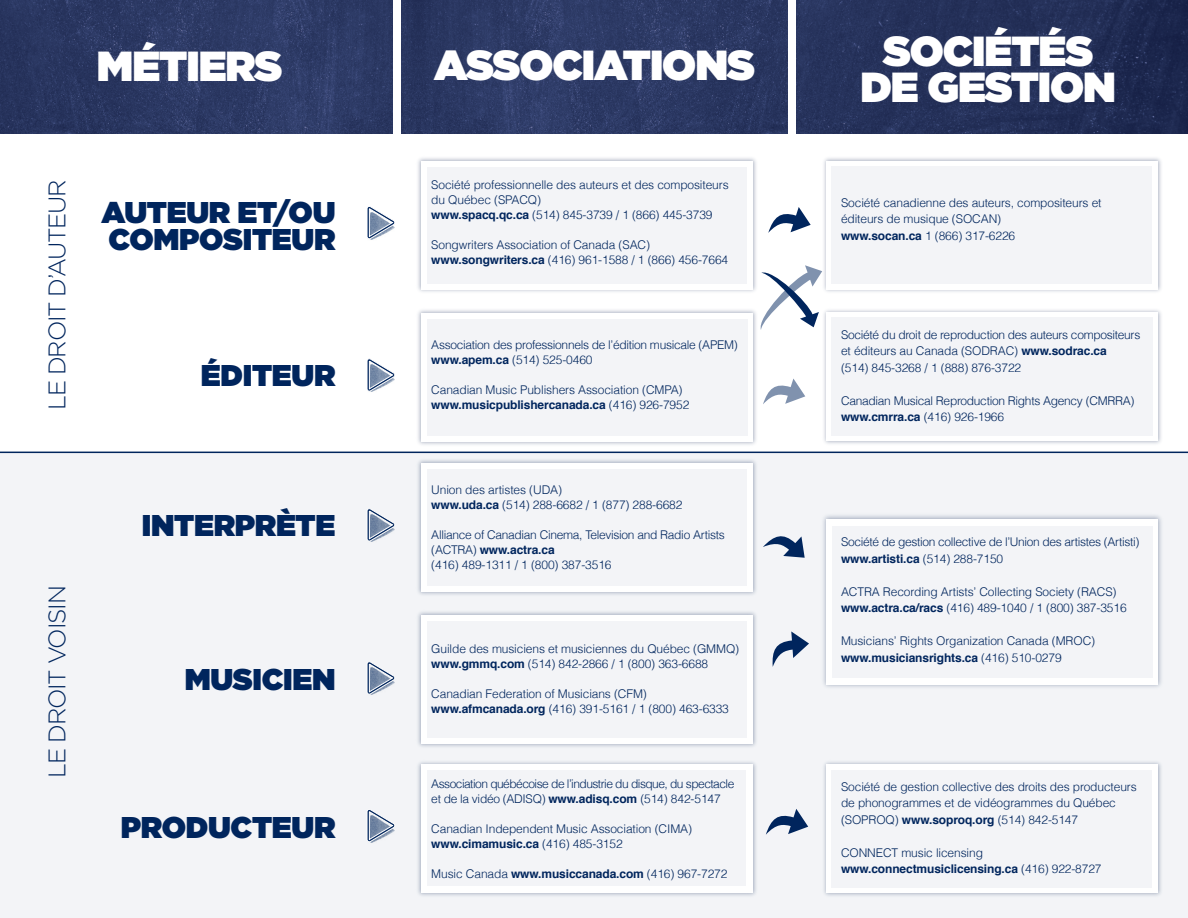
<style>
.page{position:relative;width:1188px;height:918px;background:#fff}
.page>*{position:absolute;margin:0;border:0;box-sizing:border-box;transform-origin:0 0}
.t1{font:900 42px/36px "Gotham";letter-spacing:-.025em;color:#fff;text-align:center}
.t2{font:900 30px/27px "Gotham";letter-spacing:-.01em;color:#00255d}
.t3{font:300 24px "Gotham";letter-spacing:-.05em;color:#00255d}
.t4{font:300 12px/15px "Helvetica";letter-spacing:-.01em;color:#00255d}
.t5{font:300 12px/15px "Helvetica";letter-spacing:-.045em;color:#00255d}
.s1{font-weight:700}
</style>
<div class="page">
<img style="left:0;top:0;width:1188px;height:134px">
<div style="left:0;top:453px;width:1188px;height:465px;background:#f3f4f7"></div>
<img style="left:824px;top:310px;width:337px;height:134px">
<div style="left:826px;top:313px;width:332px;height:128px;background:#fff"></div>
<div style="left:832px;top:318px;width:321px;height:118px;background:#f3f4f7"></div>
<img style="left:823px;top:515px;width:339px;height:173px">
<div style="left:826px;top:519px;width:332px;height:165px;background:#fff"></div>
<div style="left:832px;top:526px;width:321px;height:151px;background:#f3f4f7"></div>
<img style="left:824px;top:762px;width:337px;height:134px">
<div style="left:826px;top:764px;width:332px;height:129px;background:#fff"></div>
<div style="left:832px;top:770px;width:320px;height:118px;background:#f3f4f7"></div>
<img style="left:824px;top:158px;width:337px;height:134px">
<div style="left:826px;top:161px;width:332px;height:128px;background:#fff"></div>
<div style="left:832px;top:166px;width:320px;height:118px;background:#f3f4f7"></div>
<img style="left:418px;top:310px;width:338px;height:135px">
<div style="left:421px;top:313px;width:332px;height:129px;background:#fff"></div>
<div style="left:427px;top:319px;width:320px;height:117px;background:#f3f4f7"></div>
<img style="left:418px;top:460px;width:338px;height:135px">
<div style="left:421px;top:463px;width:332px;height:129px;background:#fff"></div>
<div style="left:427px;top:469px;width:320px;height:117px;background:#f3f4f7"></div>
<img style="left:418px;top:612px;width:338px;height:135px">
<div style="left:421px;top:615px;width:332px;height:129px;background:#fff"></div>
<div style="left:427px;top:621px;width:320px;height:117px;background:#f3f4f7"></div>
<img style="left:418px;top:762px;width:338px;height:134px">
<div style="left:421px;top:764px;width:332px;height:129px;background:#fff"></div>
<div style="left:427px;top:771px;width:319px;height:115px;background:#f3f4f7"></div>
<img style="left:418px;top:158px;width:338px;height:134px">
<div style="left:421px;top:161px;width:332px;height:128px;background:#fff"></div>
<svg style="left:763px;top:378px;width:42px;height:26px"></svg>
<svg style="left:367px;top:206px;width:28px;height:33px"></svg>
<svg style="left:367px;top:358px;width:28px;height:34px"></svg>
<svg style="left:367px;top:509px;width:28px;height:33px"></svg>
<svg style="left:367px;top:662px;width:28px;height:33px"></svg>
<svg style="left:367px;top:810px;width:28px;height:32px"></svg>
<svg style="left:768px;top:207px;width:43px;height:26px"></svg>
<svg style="left:766px;top:809px;width:42px;height:26px"></svg>
<svg style="left:772px;top:631px;width:37px;height:36px"></svg>
<svg style="left:763px;top:536px;width:42px;height:22px"></svg>
<svg style="left:761px;top:265px;width:61px;height:64px"></svg>
<div style="left:428px;top:167px;width:319px;height:117px;background:#f3f4f7"></div>
<div style="left:393px;top:0;width:7px;height:135px;background:#fff"></div>
<div style="left:789px;top:0;width:7px;height:135px;background:#fff"></div>
<hr style="left:0;top:452px;width:1188px;height:1px;background:#00255d">
<h1 class="t1" style="left:97px;top:47px;width:187px">MÉTIERS</h1>
<h3 class="t3" style="left:44px;top:410px;width:232px;rotate:-90deg">LE DROIT D’AUTEUR</h3>
<h2 class="t2" style="left:102px;top:198px;width:235px">AUTEUR ET/OU<br>COMPOSITEUR</h2>
<h2 class="t2" style="left:201px;top:361px;width:136px">ÉDITEUR</h2>
<h3 class="t3" style="left:44px;top:778px;width:194px;rotate:-90deg">LE DROIT VOISIN</h3>
<h2 class="t2" style="left:142px;top:511px;width:195px">INTERPRÈTE</h2>
<h2 class="t2" style="left:185px;top:665px;width:152px">MUSICIEN</h2>
<h2 class="t2" style="left:121px;top:813px;width:216px">PRODUCTEUR</h2>
<h1 class="t1" style="left:434px;top:46px;width:322px">ASSOCIATIONS</h1>
<p class="t4" style="left:431px;top:177px;width:299px">Société professionnelle des auteurs et des compositeurs du Québec (SPACQ)<br><span class="s1">www.spacq.qc.ca</span> (514) 845-3739 / 1 (866) 445-3739</p>
<p class="t4" style="left:431px;top:237px;width:298px">Songwriters Association of Canada (SAC) <span class="s1">www.songwriters.ca</span> (416) 961-1588 / 1 (866) 456-7664</p>
<p class="t4" style="left:431px;top:337px;width:308px">Association des professionnels de l’édition musicale (APEM) <span class="s1">www.apem.ca</span> (514) 525-0460</p>
<p class="t4" style="left:431px;top:382px;width:260px">Canadian Music Publishers Association (CMPA) <span class="s1">www.musicpublishercanada.ca</span> (416) 926-7952</p>
<p class="t4" style="left:431px;top:482px;width:253px">Union des artistes (UDA)<br><span class="s1">www.uda.ca</span> (514) 288-6682 / 1 (877) 288-6682</p>
<p class="t4" style="left:431px;top:527px;width:295px">Alliance of Canadian Cinema, Television and Radio Artists (ACTRA) <span class="s1">www.actra.ca<br></span>(416) 489-1311 / 1 (800) 387-3516</p>
<p class="t4" style="left:431px;top:641px;width:309px">Guilde des musiciens et musiciennes du Québec (GMMQ) <span class="s1">www.gmmq.com</span> (514) 842-2866 / 1 (800) 363-6688</p>
<p class="t4" style="left:431px;top:686px;width:299px">Canadian Federation of Musicians (CFM) <span class="s1">www.afmcanada.org</span> (416) 391-5161 / 1 (800) 463-6333</p>
<p class="t5" style="left:431px;top:776px;width:305px">Association québécoise de l’industrie du disque, du spectacle et de la vidéo (ADISQ) <span class="s1">www.adisq.com</span> (514) 842-5147</p>
<p class="t4" style="left:431px;top:821px;width:262px">Canadian Independent Music Association (CIMA) <span class="s1">www.cimamusic.ca</span> (416) 485-3152</p>
<p class="t4" style="left:431px;top:866px;width:298px">Music Canada <span class="s1">www.musiccanada.com</span> (416) 967-7272</p>
<h1 class="t1" style="left:860px;top:33px;width:257px">SOCIÉTÉS<br>DE GESTION</h1>
<p class="t4" style="left:841px;top:194px;width:262px;line-height:16.5px">Société canadienne des auteurs, compositeurs et éditeurs de musique (SOCAN)<br><span class="s1">www.socan.ca</span> 1 (866) 317-6226</p>
<p class="t4" style="left:841px;top:326px;width:301px;line-height:16.5px">Société du droit de reproduction des auteurs compositeurs et éditeurs au Canada (SODRAC) <span class="s1">www.sodrac.ca<br></span>(514) 845-3268 / 1 (888) 876-3722</p>
<p class="t4" style="left:841px;top:392px;width:295px;line-height:16.5px">Canadian Musical Reproduction Rights Agency (CMRRA) <span class="s1">www.cmrra.ca</span> (416) 926-1966</p>
<p class="t4" style="left:841px;top:534px;width:300px;line-height:16.5px">Société de gestion collective de l’Union des artistes (Artisti) <span class="s1">www.artisti.ca</span> (514) 288-7150</p>
<p class="t4" style="left:841px;top:583px;width:287px;line-height:16.5px">ACTRA Recording Artists’ Collecting Society (RACS) <span class="s1">www.actra.ca/racs</span> (416) 489-1040 / 1 (800) 387-3516</p>
<p class="t4" style="left:841px;top:633px;width:256px;line-height:16.5px">Musicians’ Rights Organization Canada (MROC) <span class="s1">www.musiciansrights.ca</span> (416) 510-0279</p>
<p class="t4" style="left:841px;top:778px;width:297px;line-height:16.5px">Société de gestion collective des droits des producteurs de phonogrammes et de vidéogrammes du Québec (SOPROQ) <span class="s1">www.soproq.org</span> (514) 842-5147</p>
<p class="t4" style="left:841px;top:844px;width:262px;line-height:16.5px">CONNECT music licensing <span class="s1">www.connectmusiclicensing.ca</span> (416) 922-8727</p>
</div>
